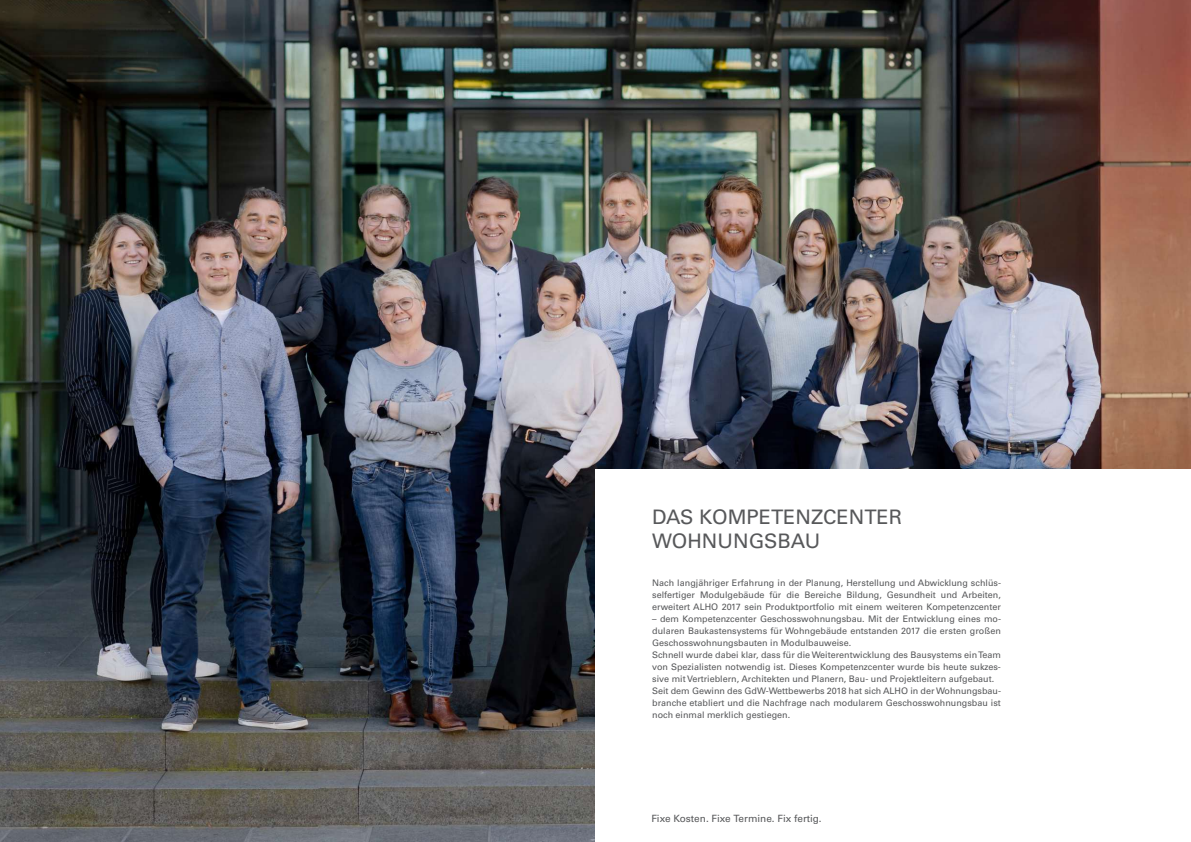
<style>
.page{position:relative;width:1191px;height:842px;background:#fff}
.page>*{position:absolute;margin:0;border:0;box-sizing:border-box;transform-origin:0 0}
.t1{font:20px/24px "Univers LT Pro 55 Roman";color:#57585a}
.t2{font:10px "Univers LT Pro 55 Roman";color:#57585a}
.t3{font:9px/12px "Univers LT Pro 55 Roman";color:#57585a;text-align:justify}
</style>
<div class="page">
<img style="left:0;top:0;width:1191px;height:842px">
<div style="left:595px;top:469px;width:596px;height:373px;background:#fff"></div>
<h1 class="t1" style="left:652px;top:505px;width:251px">DAS KOMPETENZCENTER<br>WOHNUNGSBAU</h1>
<p class="t3" style="left:652px;top:577px;width:350px">Nach langjähriger Erfahrung in der Planung, Herstellung und Abwicklung schlüs&shy;selfertiger Modulgebäude für die Bereiche Bildung, Gesundheit und Arbeiten, erweitert ALHO 2017 sein Produktportfolio mit einem weiteren Kompetenzcenter</p>
<p class="t3" style="left:652px;top:613px;width:350px;text-align:left">– dem Kompetenzcenter Geschosswohnungsbau. Mit der Entwicklung eines mo&shy;dularen Baukastensystems für Wohngebäude entstanden 2017 die ersten großen Geschosswohnungsbauten in Modulbauweise.<br>Schnell wurde dabei klar, dass für die Weiterentwicklung des Bausystems ein Team von Spezialisten notwendig ist. Dieses Kompetenzcenter wurde bis heute sukzes&shy;sive mit Vertrieblern, Architekten und Planern, Bau- und Projektleitern aufgebaut.<br>Seit dem Gewinn des GdW-Wettbewerbs 2018 hat sich ALHO in der Wohnungsbau&shy;branche etabliert und die Nachfrage nach modularem Geschosswohnungsbau ist noch einmal merklich gestiegen.</p>
<p class="t2" style="left:651px;top:813px;width:172px">Fixe Kosten. Fixe Termine. Fix fertig.</p>
</div>
